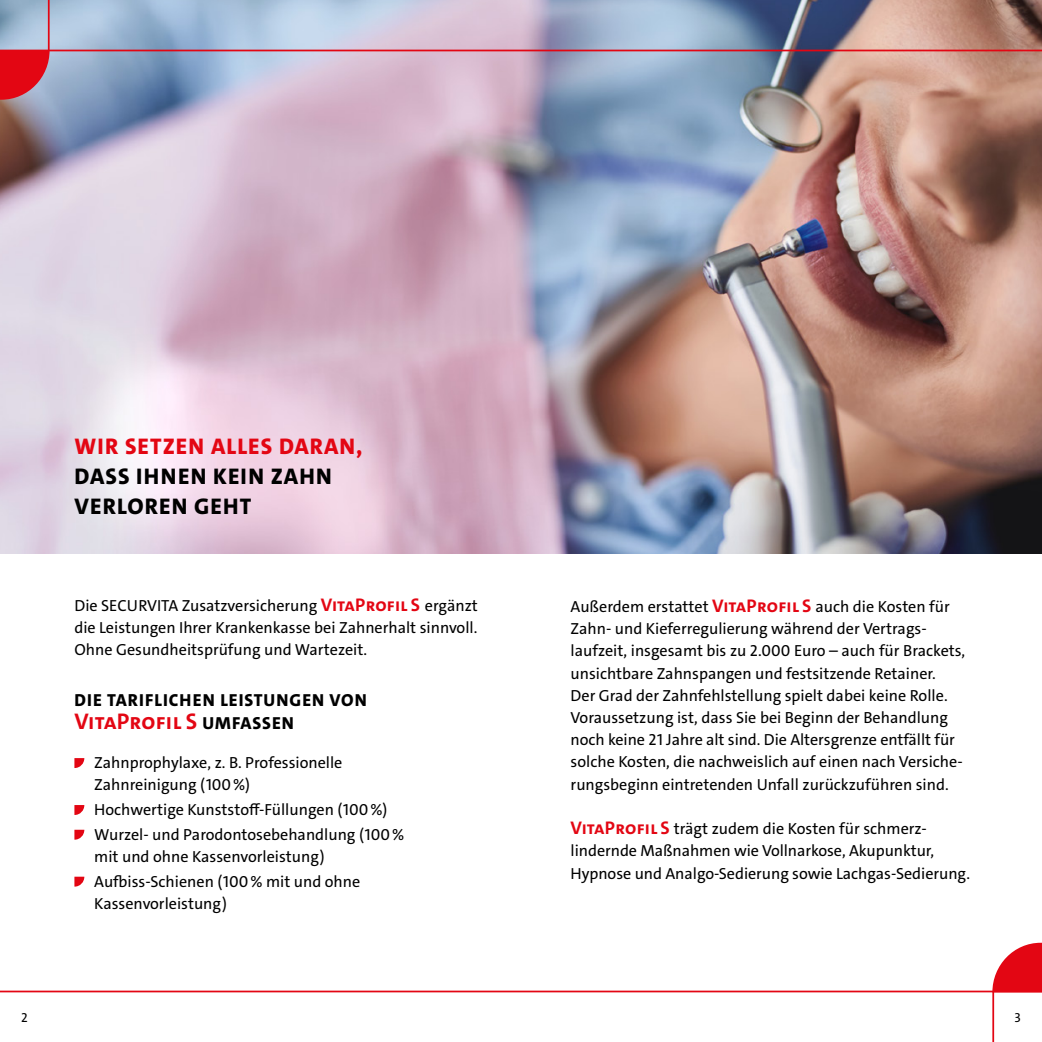
<style>
.page{position:relative;width:1042px;height:1042px;background:#fff}
.page>*{position:absolute;margin:0;border:0;box-sizing:border-box;transform-origin:0 0}
.Headline_2{font:800 22.75px/29.8px "The Sans C4 s";letter-spacing:.05em;color:#000}
.Headline_3{font:700 22.75px "The Sans C4 s";letter-spacing:.01em;color:#e30613}
.Headline_3-2{font:800 17.5px "The Sans C4 s";letter-spacing:.06em;color:#000}
.LT{font:16.1px/22.2px "The Sans C4 s";color:#000}
.t1{font:13.12px "The Sans C4 s";color:#000}
.s1{color:#e30613}
.s2{font-weight:700;font-size:18.38px;color:#e30613}
.s3{font-weight:800;font-size:17.5px;color:#000}
</style>
<div class="page">
<img style="left:0;top:0;width:1042px;height:554px">
<svg style="left:74px;top:758px;width:10px;height:10px"></svg>
<svg style="left:74px;top:805px;width:10px;height:10px"></svg>
<svg style="left:74px;top:830px;width:10px;height:9px"></svg>
<svg style="left:74px;top:876px;width:10px;height:10px"></svg>
<svg style="left:992px;top:943px;width:50px;height:47px"></svg>
<svg style="left:0;top:51px;width:50px;height:49px;background:#d52d3c"></svg>
<hr style="left:48px;top:0;width:2px;height:50px;background:#e30613">
<hr style="left:0;top:50px;width:1042px;height:1px;background:#e30613">
<hr style="left:992px;top:991px;width:2px;height:51px;background:#e30613">
<hr style="left:0;top:990px;width:1042px;height:2px;background:#e30613">
<p class="Headline_2" style="left:75px;top:432px;width:289px"><span class="s1">WIR SETZEN ALLES DARAN,<br></span>DASS IHNEN KEIN ZAHN<br>VERLOREN GEHT</p>
<p class="LT" style="left:74px;top:594px;width:405px">Die SECURVITA Zusatzversicherung <span class="s2">VitaProfil S</span> ergänzt</p>
<p class="LT" style="left:74px;top:617px;width:404px">die Leistungen Ihrer Krankenkasse bei Zahnerhalt sinnvoll.<br>Ohne Gesundheitsprüfung und Wartezeit.</p>
<p class="Headline_3-2" style="left:75px;top:689px;width:294px">DIE TARIFLICHEN LEISTUNGEN VON</p>
<p class="Headline_3" style="left:74px;top:706px;width:221px">VitaProfil S <span class="s3">UMFASSEN</span></p>
<p class="LT" style="left:94px;top:751px;width:250px">Zahnprophylaxe, z. B. Professionelle<br>Zahnreinigung (100 %)</p>
<p class="LT" style="left:94px;top:798px;width:295px">Hochwertige Kunststoff-Füllungen (100 %)</p>
<p class="LT" style="left:94px;top:823px;width:311px">Wurzel- und Parodontosebehandlung (100 %</p>
<p class="LT" style="left:94px;top:845px;width:232px">mit und ohne Kassenvorleistung)</p>
<p class="LT" style="left:94px;top:870px;width:267px">Aufbiss-Schienen (100 % mit und ohne</p>
<p class="LT" style="left:94px;top:892px;width:134px">Kassenvorleistung)</p>
<p class="LT" style="left:570px;top:595px;width:396px">Außerdem erstattet <span class="s2">VitaProfil S</span> auch die Kosten für Zahn- und Kieferregulierung während der Vertrags&shy;laufzeit, insgesamt bis zu 2.000 Euro – auch für Brackets, unsichtbare Zahnspangen und festsitzende Retainer.<br>Der Grad der Zahnfehlstellung spielt dabei keine Rolle.<br>Voraussetzung ist, dass Sie bei Beginn der Behandlung noch keine 21 Jahre alt sind. Die Altersgrenze entfällt für solche Kosten, die nachweislich auf einen nach Versiche&shy;rungsbeginn eintretenden Unfall zurückzuführen sind.</p>
<p class="LT" style="left:570px;top:818px;width:401px"><span class="s2">VitaProfil S</span> trägt zudem die Kosten für schmerz&shy;lindernde Maßnahmen wie Vollnarkose, Akupunktur,<br>Hypnose und Analgo-Sedierung sowie Lachgas-Sedierung.</p>
<p class="t1" style="left:21px;top:1009px;width:8px">2</p>
<p class="t1" style="left:1014px;top:1009px;width:8px">3</p>
</div>
